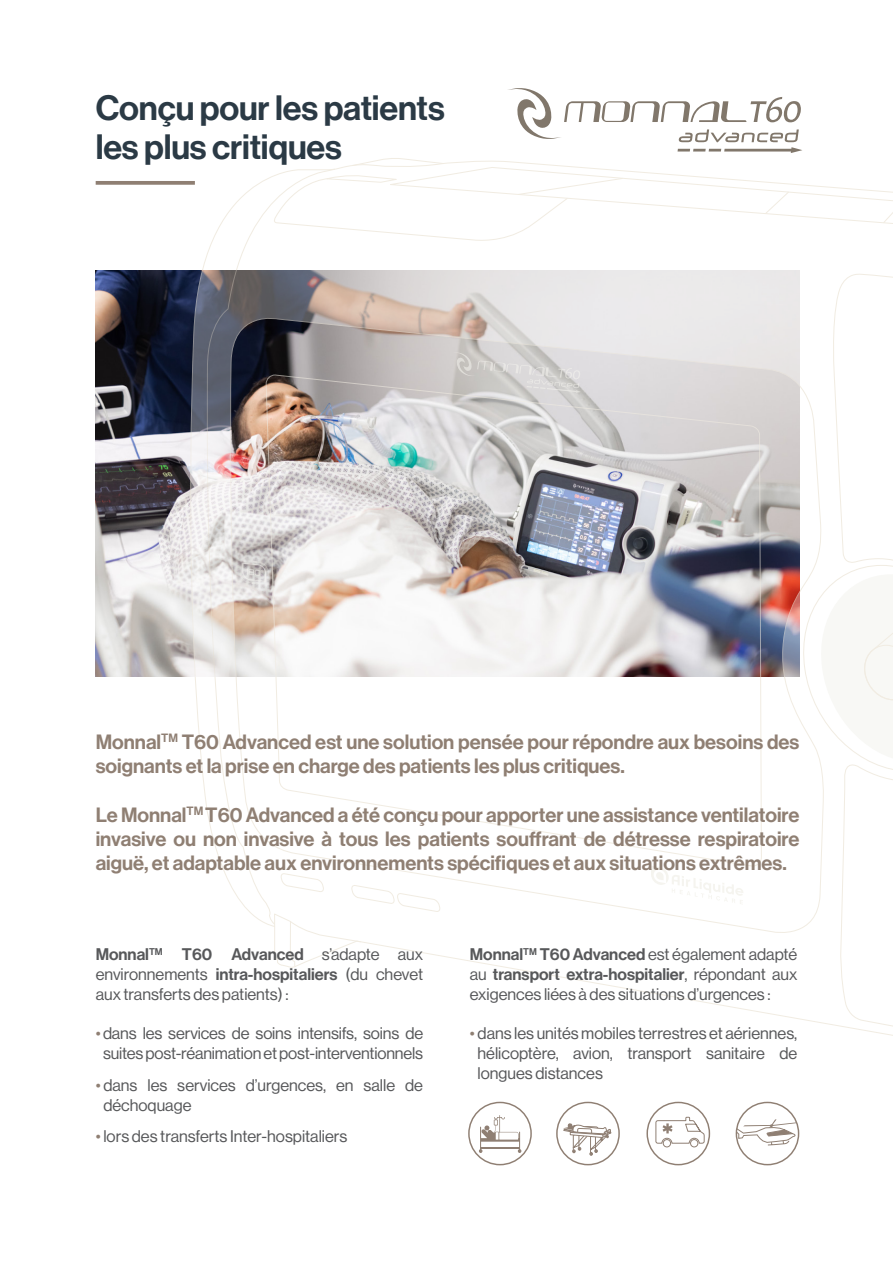
<style>
.page{position:relative;width:893px;height:1263px;background:#fff}
.page>*{position:absolute;margin:0;border:0;box-sizing:border-box;transform-origin:0 0}
.t1{font:34.5px/39px "N Haas Grotesk DS Std 65 Md";letter-spacing:-.005em;color:#2b3a45}
.t2{font:20.25px/24.3px "N Haas Grotesk DS Std 65 Md";color:#8f7f73}
.t3{font:16.5px/19.8px "N Haas Grotesk DS Std 55 Rg";color:#57585a;text-align:justify}
.s1{font-family:"N Haas Grotesk DS Std 65 Md"}
.s2{color:#8f7f73}
</style>
<div class="page">
<svg style="left:205px;top:176px;width:130px;height:749px"></svg>
<svg style="left:274px;top:873px;width:166px;height:93px"></svg>
<svg style="left:651px;top:866px;width:92px;height:38px"></svg>
<svg style="left:96px;top:181px;width:99px;height:4px"></svg>
<svg style="left:272px;top:88px;width:621px;height:155px"></svg>
<div style="left:556px;top:1102px;width:64px;height:63px;border:1px solid #8f7f73;border-radius:50%"></div>
<div style="left:468px;top:1102px;width:64px;height:63px;border:1px solid #8f7f73;border-radius:50%"></div>
<div style="left:736px;top:1102px;width:63px;height:63px;border:1px solid #8f7f73;border-radius:50%"></div>
<svg style="left:735px;top:1119px;width:62px;height:27px"></svg>
<div style="left:646px;top:1102px;width:64px;height:63px;border:1px solid #8f7f73;border-radius:50%"></div>
<div style="left:690px;top:1139px;width:8px;height:8px;border:1px solid #8f7f73;border-radius:50%"></div>
<div style="left:663px;top:1139px;width:8px;height:8px;border:1px solid #8f7f73;border-radius:50%"></div>
<svg style="left:655px;top:1116px;width:50px;height:28px"></svg>
<svg style="left:479px;top:1115px;width:42px;height:38px"></svg>
<hr style="left:480px;top:1147px;width:40px;height:2px;background:#8f7f73">
<svg style="left:563px;top:1123px;width:50px;height:32px"></svg>
<img style="left:96px;top:270px;width:91px;height:406px">
<svg style="left:796px;top:273px;width:97px;height:763px"></svg>
<img style="left:187px;top:270px;width:612px;height:406px">
<img style="left:205px;top:270px;width:130px;height:406px">
<svg style="left:240px;top:561px;width:28px;height:23px"></svg>
<svg style="left:452px;top:352px;width:129px;height:41px;background:#d1cfcd"></svg>
<p class="t1" style="left:96px;top:89px;width:351px">Conçu pour les patients les plus critiques</p>
<p class="t2" style="left:96px;top:730px;width:705px">Monnal<sup>TM</sup> T60 Advanced est une solution pensée pour répondre aux besoins des soignants et la prise en charge des patients les plus critiques.</p>
<p class="t2" style="left:96px;top:803px;width:705px;text-align:justify">Le Monnal<sup>TM</sup> T60 Advanced a été conçu pour apporter une assistance ventilatoire invasive ou non invasive à tous les patients souffrant de détresse respiratoire aiguë, et adaptable aux environnements spécifiques et aux situations extrêmes.</p>
<p class="t3" style="left:96px;top:944px;width:329px"><span class="s1">Monnal</span><sup>TM</sup> <span class="s1">T60 Advanced</span> s’adapte aux environnements <span class="s1">intra-hospitaliers</span> (du chevet aux transferts des patients) :</p>
<p class="t3" style="left:96px;top:1024px;width:329px;text-align:center"><span class="s2">•</span> dans les services de soins intensifs, soins de suites post-réanimation et post-interventionnels</p>
<p class="t3" style="left:103px;top:1075px;width:321px;text-indent:-8px"><span class="s2">•</span> dans les services d’urgences, en salle de déchoquage</p>
<p class="t3" style="left:96px;top:1127px;width:253px"><span class="s2">•</span> lors des transferts Inter-hospitaliers</p>
<p class="t3" style="left:470px;top:944px;width:329px"><span class="s1">Monnal</span><sup>TM</sup> <span class="s1">T60 Advanced</span> est également adapté au <span class="s1">transport extra-hospitalier</span>, répondant aux exigences liées à des situations d’urgences :</p>
<p class="t3" style="left:477px;top:1024px;width:321px;text-indent:-8px"><span class="s2">•</span> dans les unités mobiles terrestres et aériennes, hélicoptère, avion, transport sanitaire de longues distances</p>
</div>
